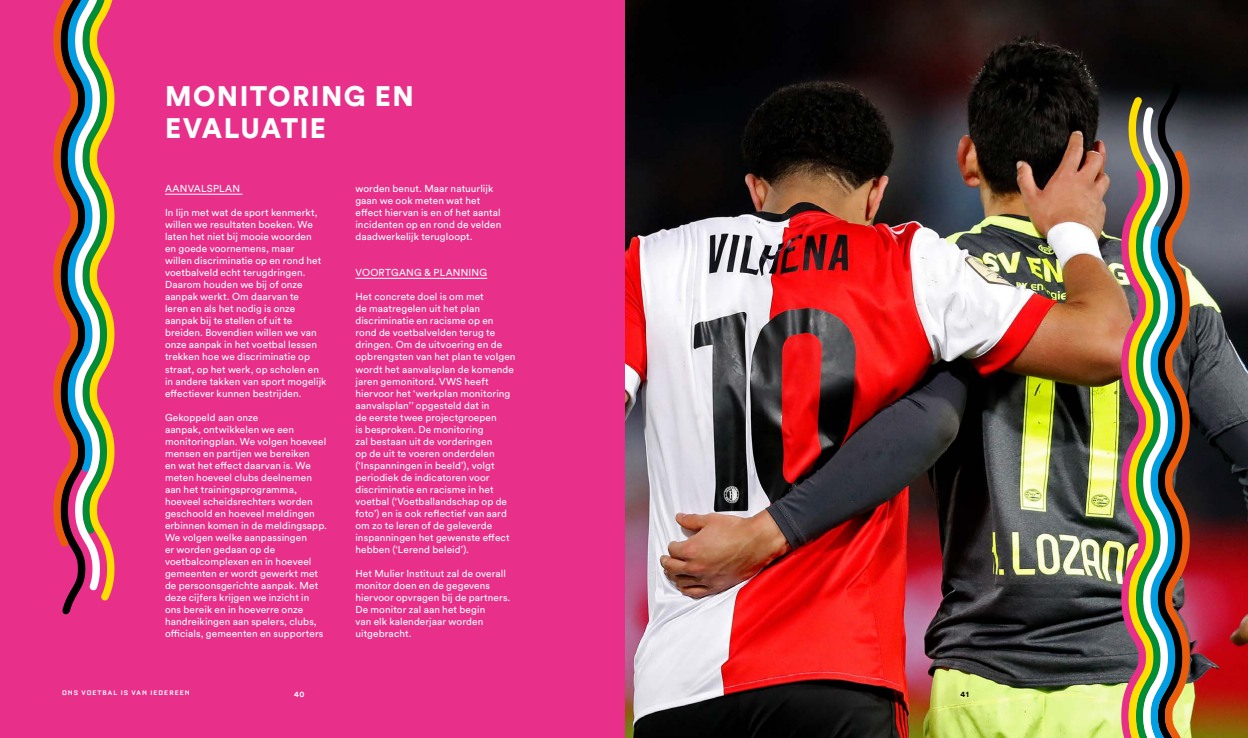
<style>
.page{position:relative;width:1248px;height:738px;background:#fff}
.page>*{position:absolute;margin:0;border:0;box-sizing:border-box;transform-origin:0 0}
.t1{font:900 28px/32px "Circular Std";letter-spacing:.05em;color:#fff}
.t2{font:10px/12px "Circular Std";letter-spacing:.01em;color:#fff}
.t3{font:700 8px "Bourgeois";letter-spacing:.125em;color:#fff}
.t4{font:700 8px "Circular Std";color:#fff}
.t5{font:700 8px "Circular Std";color:#000}
</style>
<div class="page">
<img style="left:624px;top:0;width:623px;height:737px">
<div style="left:0;top:0;width:624px;height:737px;background:#e8308a"></div>
<img style="left:1121px;top:82px;width:68px;height:655px">
<svg style="left:53px;top:0;width:62px;height:614px"></svg>
<hr style="left:165px;top:194px;width:77px;height:1px;background:#fff">
<hr style="left:355px;top:278px;width:132px;height:1px;background:#fff">
<h1 class="t1" style="left:165px;top:79px;width:250px">MONITORING EN<br>EVALUATIE</h1>
<p class="t2" style="left:165px;top:182px;width:77px">AANVALSPLAN</p>
<p class="t2" style="left:165px;top:206px;width:163px">In lijn met wat de sport kenmerkt, willen we resultaten boeken. We laten het niet bij mooie woorden<br>en goede voornemens, maar<br>willen discriminatie op en rond het voetbalveld echt terugdringen.<br>Daarom houden we bij of onze aanpak werkt. Om daarvan te<br>leren en als het nodig is onze aanpak bij te stellen of uit te breiden. Bovendien willen we van onze aanpak in het voetbal lessen trekken hoe we discriminatie op straat, op het werk, op scholen en in andere takken van sport mogelijk effectiever kunnen bestrijden.</p>
<p class="t2" style="left:165px;top:410px;width:163px">Gekoppeld aan onze<br>aanpak, ontwikkelen we een monitoringplan. We volgen hoeveel mensen en partijen we bereiken<br>en wat het effect daarvan is. We meten hoeveel clubs deelnemen aan het trainingsprogramma, hoeveel scheidsrechters worden geschoold en hoeveel meldingen erbinnen komen in de meldingsapp.<br>We volgen welke aanpassingen<br>er worden gedaan op de voetbalcomplexen en in hoeveel gemeenten er wordt gewerkt met de persoonsgerichte aanpak. Met deze cijfers krijgen we inzicht in ons bereik en in hoeverre onze handreikingen aan spelers, clubs, officials, gemeenten en supporters</p>
<p class="t2" style="left:355px;top:182px;width:147px">worden benut. Maar natuurlijk gaan we ook meten wat het effect hiervan is en of het aantal incidenten op en rond de velden daadwerkelijk terugloopt.</p>
<p class="t2" style="left:355px;top:266px;width:133px">VOORTGANG &amp; PLANNING</p>
<p class="t2" style="left:355px;top:290px;width:161px">Het concrete doel is om met<br>de maatregelen uit het plan discriminatie en racisme op en rond de voetbalvelden terug te dringen. Om de uitvoering en de opbrengsten van het plan te volgen wordt het aanvalsplan de komende jaren gemonitord. VWS heeft hiervoor het ‘werkplan monitoring aanvalsplan’’ opgesteld dat in<br>de eerste twee projectgroepen<br>is besproken. De monitoring<br>zal bestaan uit de vorderingen<br>op de uit te voeren onderdelen (‘Inspanningen in beeld’), volgt periodiek de indicatoren voor discriminatie en racisme in het voetbal (‘Voetballandschap op de foto’) en is ook reflectief van aard om zo te leren of de geleverde inspanningen het gewenste effect hebben (‘Lerend beleid’).</p>
<p class="t2" style="left:355px;top:566px;width:156px">Het Mulier Instituut zal de overall monitor doen en de gegevens hiervoor opvragen bij de partners.<br>De monitor zal aan het begin<br>van elk kalenderjaar worden uitgebracht.</p>
<p class="t3" style="left:62px;top:688px;width:129px">ONS VOETBAL IS VAN IEDEREEN</p>
<p class="t4" style="left:294px;top:688px;width:12px">40</p>
<p class="t5" style="left:960px;top:688px;width:10px">41</p>
</div>
